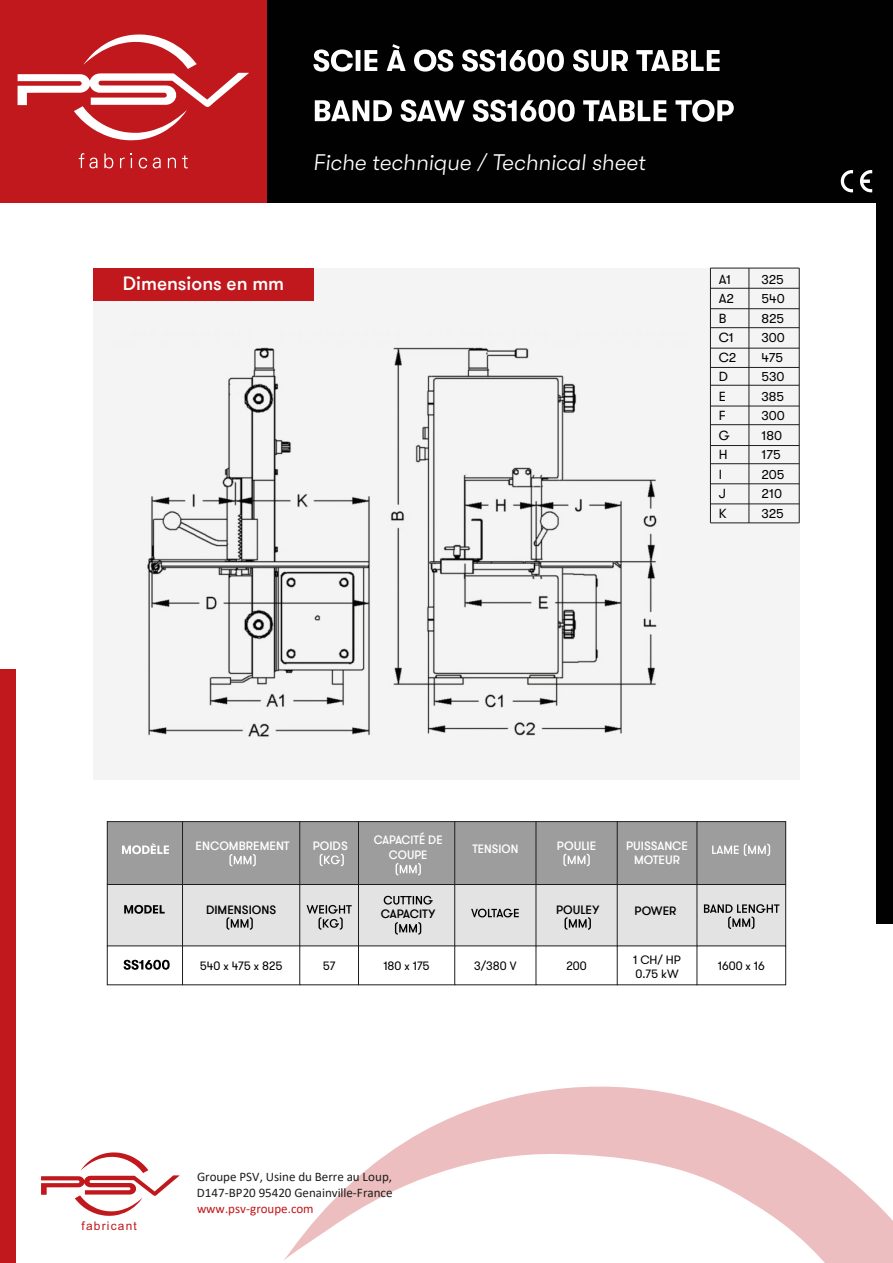
<style>
.page{position:relative;width:893px;height:1263px;background:#fff}
.page>*{position:absolute;margin:0;border:0;box-sizing:border-box;transform-origin:0 0}
.t1{font:italic 300 22.5px "GT Walsheim Pro";color:#fff}
.t2{font:500 19.05px "GT Walsheim Pro";color:#fff}
.t3{font:13.2px "GT Walsheim Pro";color:#000100}
.t4{font:13.05px/15.8px "Calibri";letter-spacing:-.005em;color:#1e1e1c}
.t5{font:13.05px "Calibri";color:#c0181c}
.t6{font:12px/14.1px "GT Walsheim Pro";color:#000100}
.t7{font:500 12px/14.1px "GT Walsheim Pro";color:#fff;text-align:center}
.t8{font:500 12px "GT Walsheim Pro";color:#000100}
.t9{font:500 12px/14.7px "GT Walsheim Pro";color:#fff;text-align:center;scale:.96 1}
.t10{font:11.85px "Bokonique";letter-spacing:.1em;color:#c0181c}
</style>
<div class="page">
<div style="left:93px;top:268px;width:706px;height:512px;background:#f5f4f4"></div>
<svg style="left:284px;top:1086px;width:609px;height:177px"></svg>
<div style="left:876px;top:199px;width:17px;height:725px;background:#000100"></div>
<svg style="left:41px;top:1152px;width:139px;height:64px"></svg>
<div style="left:267px;top:0;width:626px;height:203px;background:#000100"></div>
<div style="left:0;top:0;width:267px;height:203px;background:#c0181c"></div>
<svg style="left:18px;top:34px;width:231px;height:106px"></svg>
<svg style="left:104px;top:153px;width:10px;height:16px"></svg>
<svg style="left:153px;top:157px;width:8px;height:12px"></svg>
<svg style="left:168px;top:157px;width:8px;height:11px"></svg>
<svg style="left:139px;top:157px;width:8px;height:12px"></svg>
<svg style="left:79px;top:153px;width:18px;height:16px"></svg>
<svg style="left:182px;top:155px;width:6px;height:14px"></svg>
<svg style="left:120px;top:157px;width:5px;height:11px"></svg>
<svg style="left:131px;top:153px;width:1px;height:15px"></svg>
<div style="left:0;top:670px;width:16px;height:593px;background:#c0181c"></div>
<div style="left:93px;top:268px;width:221px;height:33px;background:#c0181c"></div>
<svg style="left:313px;top:44px;width:407px;height:28px"></svg>
<svg style="left:315px;top:100px;width:419px;height:22px"></svg>
<svg style="left:124px;top:960px;width:46px;height:10px"></svg>
<div style="left:697px;top:884px;width:89px;height:62px;background:#e3e3e3"></div>
<div style="left:697px;top:822px;width:89px;height:62px;background:#9e9d9d"></div>
<div style="left:697px;top:821px;width:89px;height:64px;border:1px solid #1e1e1c"></div>
<div style="left:697px;top:884px;width:89px;height:62px;border:1px solid #1e1e1c"></div>
<div style="left:299px;top:945px;width:60px;height:40px;border:1px solid #1e1e1c"></div>
<svg style="left:712px;top:844px;width:58px;height:12px"></svg>
<svg style="left:704px;top:904px;width:75px;height:25px"></svg>
<svg style="left:107px;top:821px;width:591px;height:126px;background:#b6b6b6"></svg>
<img style="left:147px;top:347px;width:510px;height:390px">
<hr style="left:749px;top:268px;width:1px;height:255px;background:#1e1e1c">
<hr style="left:710px;top:288px;width:89px;height:1px;background:#1e1e1c">
<hr style="left:710px;top:308px;width:89px;height:1px;background:#1e1e1c">
<hr style="left:710px;top:327px;width:89px;height:1px;background:#1e1e1c">
<hr style="left:710px;top:348px;width:89px;height:1px;background:#1e1e1c">
<hr style="left:710px;top:367px;width:89px;height:1px;background:#1e1e1c">
<hr style="left:710px;top:385px;width:89px;height:1px;background:#1e1e1c">
<hr style="left:710px;top:406px;width:89px;height:1px;background:#1e1e1c">
<hr style="left:710px;top:424px;width:89px;height:1px;background:#1e1e1c">
<hr style="left:710px;top:445px;width:89px;height:1px;background:#1e1e1c">
<hr style="left:710px;top:463px;width:89px;height:1px;background:#1e1e1c">
<hr style="left:710px;top:484px;width:89px;height:1px;background:#1e1e1c">
<hr style="left:710px;top:504px;width:89px;height:1px;background:#1e1e1c">
<hr style="left:710px;top:268px;width:1px;height:255px;background:#1e1e1c">
<hr style="left:799px;top:268px;width:1px;height:255px;background:#1e1e1c">
<hr style="left:710px;top:523px;width:89px;height:1px;background:#1e1e1c">
<hr style="left:710px;top:268px;width:89px;height:1px;background:#1e1e1c">
<svg style="left:841px;top:170px;width:31px;height:22px"></svg>
<h1 class="t1" style="left:313px;top:150px;width:334px">Fiche technique / Technical sheet</h1>
<h2 class="t2" style="left:123px;top:271px;width:163px">Dimensions en mm</h2>
<p class="t3" style="left:719px;top:272px;width:14px">A1</p>
<p class="t3" style="left:762px;top:272px;width:24px">325</p>
<p class="t3" style="left:719px;top:291px;width:17px">A2</p>
<p class="t3" style="left:762px;top:291px;width:25px">540</p>
<p class="t3" style="left:719px;top:311px;width:9px">B</p>
<p class="t3" style="left:762px;top:311px;width:24px">825</p>
<p class="t3" style="left:719px;top:330px;width:17px">C1</p>
<p class="t3" style="left:762px;top:330px;width:25px">300</p>
<p class="t3" style="left:719px;top:350px;width:19px">C2</p>
<p class="t3" style="left:762px;top:350px;width:23px">475</p>
<p class="t3" style="left:719px;top:369px;width:11px">D</p>
<p class="t3" style="left:762px;top:369px;width:25px">530</p>
<p class="t3" style="left:719px;top:389px;width:9px">E</p>
<p class="t3" style="left:762px;top:389px;width:24px">385</p>
<p class="t3" style="left:719px;top:408px;width:9px">F</p>
<p class="t3" style="left:762px;top:408px;width:25px">300</p>
<p class="t3" style="left:719px;top:428px;width:12px">G</p>
<p class="t3" style="left:762px;top:428px;width:22px">180</p>
<p class="t3" style="left:719px;top:448px;width:10px">H</p>
<p class="t3" style="left:762px;top:448px;width:21px">175</p>
<p class="t3" style="left:719px;top:467px;width:5px">I</p>
<p class="t3" style="left:762px;top:467px;width:24px">205</p>
<p class="t3" style="left:719px;top:487px;width:9px">J</p>
<p class="t3" style="left:762px;top:487px;width:22px">210</p>
<p class="t3" style="left:719px;top:506px;width:9px">K</p>
<p class="t3" style="left:762px;top:506px;width:24px">325</p>
<p class="t7" style="left:196px;top:839px;width:96px">ENCOMBREMENT</p>
<p class="t7" style="left:313px;top:839px;width:37px">POIDS</p>
<p class="t9" style="left:374px;top:833px;width:73px">CAPACITÉ DE<br>COUPE</p>
<p class="t8" style="left:206px;top:902px;width:72px">DIMENSIONS</p>
<p class="t8" style="left:381px;top:907px;width:56px">CAPACITY</p>
<p class="t9" style="left:472px;top:842px;width:49px">TENSION</p>
<p class="t7" style="left:557px;top:839px;width:41px">POULIE</p>
<p class="t7" style="left:626px;top:839px;width:64px">PUISSANCE<br>MOTEUR</p>
<p class="t8" style="left:556px;top:902px;width:45px">POULEY</p>
<p class="t8" style="left:635px;top:904px;width:43px">POWER</p>
<p class="t6" style="left:633px;top:952px;width:49px">1 CH/ HP<br>0.75 kW</p>
<p class="t6" style="left:200px;top:958px;width:84px">540 x 475 x 825</p>
<p class="t6" style="left:323px;top:958px;width:14px">57</p>
<p class="t6" style="left:383px;top:958px;width:48px">180 x 175</p>
<p class="t6" style="left:474px;top:958px;width:44px">3/380 V</p>
<p class="t6" style="left:566px;top:958px;width:22px">200</p>
<p class="t6" style="left:718px;top:958px;width:48px">1600 x 16</p>
<p class="t10" style="left:82px;top:1219px;width:57px">fabricant</p>
<p class="t4" style="left:197px;top:1168px;width:197px">Groupe PSV, Usine du Berre au Loup,<br>D147-BP20 95420 Genainville-France</p>
<p class="t5" style="left:197px;top:1199px;width:118px">www.psv-groupe.com</p>
</div>
